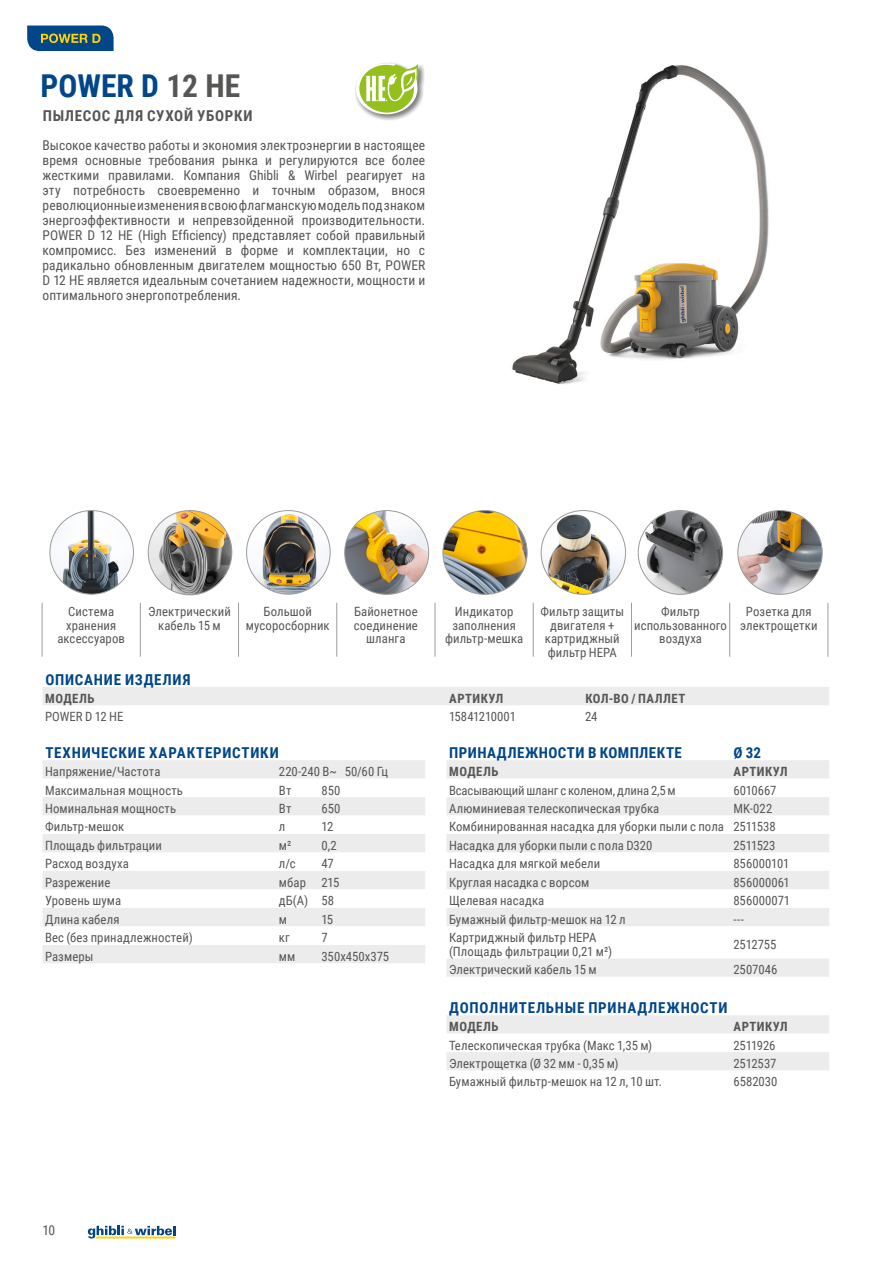
<style>
.page{position:relative;width:893px;height:1263px;background:#fff}
.page>*{position:absolute;margin:0;border:0;box-sizing:border-box;transform-origin:0 0}
._1-TitoloMacchina{font:700 31.5px "Roboto Condensed";color:#004689}
._3-titoloTabella{font:700 15px "Roboto Condensed";letter-spacing:.05em;color:#004689}
._3-titoloTabella-2{font:700 15px "Roboto Condensed";letter-spacing:.03em;color:#004689}
._2-sottotitolo{font:700 15px "Roboto Condensed";letter-spacing:.05em;color:#565655}
._4-Testo_descrizione{font:13.5px/15px "Roboto Condensed";letter-spacing:.005em;color:#565655;text-align:justify}
._5-Testo_tabella_a_s{font:12.75px/13.5px "Roboto Condensed";letter-spacing:.005em;color:#565655}
._5-Testo_tabella-al{font:12.75px/13.5px "Roboto Condensed";letter-spacing:.005em;color:#565655;text-align:center}
._3b-SottotitoloTabel{font:700 12.75px "Roboto Condensed";letter-spacing:.035em;color:#565655}
._5-Testo_tabella_a_s-2{font:12.75px "Roboto Condensed";letter-spacing:-.015em;color:#565655}
.s1{color:#565655}
</style>
<div class="page">
<img style="left:512px;top:65px;width:257px;height:319px">
<svg style="left:355px;top:65px;width:70px;height:56px"></svg>
<svg style="left:356px;top:63px;width:62px;height:51px"></svg>
<img style="left:247px;top:510px;width:83px;height:84px;border-radius:42px">
<img style="left:344px;top:510px;width:85px;height:85px">
<img style="left:442px;top:510px;width:85px;height:85px">
<img style="left:541px;top:510px;width:85px;height:85px">
<svg style="left:638px;top:510px;width:85px;height:85px"></svg>
<img style="left:737px;top:510px;width:86px;height:85px">
<img style="left:50px;top:510px;width:83px;height:84px;border-radius:42px">
<svg style="left:148px;top:510px;width:84px;height:85px"></svg>
<hr style="left:42px;top:603px;width:1px;height:54px;background:#9c9c9c">
<hr style="left:140px;top:603px;width:1px;height:54px;background:#9c9c9c">
<hr style="left:828px;top:603px;width:1px;height:54px;background:#9c9c9c">
<hr style="left:238px;top:603px;width:1px;height:54px;background:#9c9c9c">
<hr style="left:729px;top:603px;width:1px;height:54px;background:#9c9c9c">
<hr style="left:337px;top:603px;width:1px;height:54px;background:#9c9c9c">
<hr style="left:631px;top:603px;width:1px;height:54px;background:#9c9c9c">
<hr style="left:435px;top:603px;width:1px;height:54px;background:#9c9c9c">
<hr style="left:533px;top:603px;width:1px;height:54px;background:#9c9c9c">
<div style="left:43px;top:687px;width:786px;height:18px;background:#ececec"></div>
<div style="left:43px;top:760px;width:382px;height:203px;background:#ececec"></div>
<svg style="left:43px;top:779px;width:382px;height:166px"></svg>
<div style="left:447px;top:760px;width:382px;height:18px;background:#ececec"></div>
<svg style="left:447px;top:797px;width:382px;height:273px"></svg>
<svg style="left:88px;top:1226px;width:87px;height:12px"></svg>
<svg style="left:27px;top:26px;width:87px;height:25px;background:#285d7b"></svg>
<p class="_1-TitoloMacchina" style="left:41px;top:64px;width:201px">POWER D <span class="s1">12 HE</span></p>
<p class="_2-sottotitolo" style="left:43px;top:105px;width:211px">ПЫЛЕСОС ДЛЯ СУХОЙ УБОРКИ</p>
<p class="_4-Testo_descrizione" style="left:43px;top:137px;width:384px">Высокое качество работы и экономия электроэнергии в настоящее время основные требования рынка и регулируются все более жесткими правилами. Компания Ghibli &amp; Wirbel реагирует на эту потребность своевременно и точным образом, внося революционные изменения в свою флагманскую модель под знаком энергоэффективности и непревзойденной производительности.<br>POWER D 12 HE (High Efficiency) представляет собой правильный компромисс. Без изменений в форме и комплектации, но с радикально обновленным двигателем мощностью 650 Вт, POWER D 12 HE является идеальным сочетанием надежности, мощности и оптимального энергопотребления.</p>
<p class="_5-Testo_tabella-al" style="left:57px;top:604px;width:69px">Система хранения аксессуаров</p>
<p class="_5-Testo_tabella-al" style="left:148px;top:604px;width:84px">Электрический кабель 15 м</p>
<p class="_5-Testo_tabella-al" style="left:246px;top:604px;width:85px">Большой мусоросборник</p>
<p class="_5-Testo_tabella-al" style="left:354px;top:604px;width:66px">Байонетное соединение шланга</p>
<p class="_5-Testo_tabella-al" style="left:445px;top:604px;width:80px">Индикатор заполнения фильтр-мешка</p>
<p class="_5-Testo_tabella-al" style="left:540px;top:604px;width:85px">Фильтр защиты двигателя + картриджный фильтр HEPA</p>
<p class="_5-Testo_tabella-al" style="left:634px;top:604px;width:94px">Фильтр использованного воздуха</p>
<p class="_5-Testo_tabella-al" style="left:740px;top:604px;width:79px">Розетка для электрощетки</p>
<p class="_3-titoloTabella" style="left:45px;top:669px;width:147px">ОПИСАНИЕ ИЗДЕЛИЯ</p>
<p class="_3b-SottotitoloTabel" style="left:45px;top:689px;width:51px">МОДЕЛЬ</p>
<p class="_3b-SottotitoloTabel" style="left:449px;top:689px;width:56px">АРТИКУЛ</p>
<p class="_3b-SottotitoloTabel" style="left:585px;top:689px;width:101px">КОЛ-ВО / ПАЛЛЕТ</p>
<p class="_5-Testo_tabella_a_s" style="left:45px;top:710px;width:80px">POWER D 12 HE</p>
<p class="_5-Testo_tabella_a_s" style="left:449px;top:710px;width:68px">15841210001</p>
<p class="_5-Testo_tabella_a_s" style="left:585px;top:710px;width:14px">24</p>
<p class="_3-titoloTabella" style="left:45px;top:742px;width:235px">ТЕХНИЧЕСКИЕ ХАРАКТЕРИСТИКИ</p>
<p class="_5-Testo_tabella_a_s" style="left:45px;top:764px;width:117px">Напряжение/Частота</p>
<p class="_5-Testo_tabella_a_s" style="left:279px;top:764px;width:111px">220-240 В~ 50/60 Гц</p>
<p class="_5-Testo_tabella_a_s" style="left:45px;top:783px;width:140px">Максимальная мощность</p>
<p class="_5-Testo_tabella_a_s" style="left:279px;top:783px;width:14px">Вт</p>
<p class="_5-Testo_tabella_a_s" style="left:321px;top:783px;width:20px">850</p>
<p class="_5-Testo_tabella_a_s" style="left:45px;top:801px;width:133px">Номинальная мощность</p>
<p class="_5-Testo_tabella_a_s" style="left:279px;top:801px;width:14px">Вт</p>
<p class="_5-Testo_tabella_a_s" style="left:321px;top:801px;width:20px">650</p>
<p class="_5-Testo_tabella_a_s" style="left:45px;top:820px;width:81px">Фильтр-мешок</p>
<p class="_5-Testo_tabella_a_s" style="left:279px;top:820px;width:8px">л</p>
<p class="_5-Testo_tabella_a_s" style="left:321px;top:820px;width:13px">12</p>
<p class="_5-Testo_tabella_a_s" style="left:45px;top:838px;width:118px">Площадь фильтрации</p>
<p class="_5-Testo_tabella_a_s" style="left:279px;top:838px;width:14px">м²</p>
<p class="_5-Testo_tabella_a_s" style="left:321px;top:838px;width:17px">0,2</p>
<p class="_5-Testo_tabella_a_s" style="left:45px;top:857px;width:85px">Расход воздуха</p>
<p class="_5-Testo_tabella_a_s" style="left:279px;top:857px;width:18px">л/с</p>
<p class="_5-Testo_tabella_a_s" style="left:321px;top:857px;width:14px">47</p>
<p class="_5-Testo_tabella_a_s" style="left:45px;top:875px;width:67px">Разрежение</p>
<p class="_5-Testo_tabella_a_s" style="left:279px;top:875px;width:29px">мбар</p>
<p class="_5-Testo_tabella_a_s" style="left:321px;top:875px;width:19px">215</p>
<p class="_5-Testo_tabella_a_s" style="left:45px;top:893px;width:78px">Уровень шума</p>
<p class="_5-Testo_tabella_a_s" style="left:279px;top:893px;width:31px">дБ(А)</p>
<p class="_5-Testo_tabella_a_s" style="left:321px;top:893px;width:14px">58</p>
<p class="_5-Testo_tabella_a_s" style="left:45px;top:912px;width:76px">Длина кабеля</p>
<p class="_5-Testo_tabella_a_s" style="left:279px;top:912px;width:10px">м</p>
<p class="_5-Testo_tabella_a_s" style="left:321px;top:912px;width:13px">15</p>
<p class="_5-Testo_tabella_a_s" style="left:45px;top:930px;width:149px">Вес (без принадлежностей)</p>
<p class="_5-Testo_tabella_a_s" style="left:279px;top:930px;width:13px">кг</p>
<p class="_5-Testo_tabella_a_s" style="left:321px;top:930px;width:8px">7</p>
<p class="_5-Testo_tabella_a_s" style="left:45px;top:949px;width:50px">Размеры</p>
<p class="_5-Testo_tabella_a_s" style="left:279px;top:949px;width:18px">мм</p>
<p class="_5-Testo_tabella_a_s" style="left:321px;top:949px;width:69px">350x450x375</p>
<p class="_3-titoloTabella-2" style="left:449px;top:742px;width:234px">ПРИНАДЛЕЖНОСТИ В КОМПЛЕКТЕ</p>
<p class="_3-titoloTabella" style="left:733px;top:742px;width:29px">Ø 32</p>
<p class="_3b-SottotitoloTabel" style="left:449px;top:763px;width:51px">МОДЕЛЬ</p>
<p class="_3b-SottotitoloTabel" style="left:734px;top:763px;width:56px">АРТИКУЛ</p>
<p class="_5-Testo_tabella_a_s-2" style="left:449px;top:781px;width:228px">Всасывающий шланг с коленом, длина 2,5 м</p>
<p class="_5-Testo_tabella_a_s" style="left:733px;top:783px;width:45px">6010667</p>
<p class="_5-Testo_tabella_a_s" style="left:449px;top:801px;width:212px">Алюминиевая телескопическая трубка</p>
<p class="_5-Testo_tabella_a_s" style="left:733px;top:801px;width:40px">MK-022</p>
<p class="_5-Testo_tabella_a_s" style="left:449px;top:820px;width:276px">Комбинированная насадка для уборки пыли с пола</p>
<p class="_5-Testo_tabella_a_s" style="left:733px;top:820px;width:44px">2511538</p>
<p class="_5-Testo_tabella_a_s" style="left:449px;top:838px;width:205px">Насадка для уборки пыли с пола D320</p>
<p class="_5-Testo_tabella_a_s" style="left:733px;top:838px;width:44px">2511523</p>
<p class="_5-Testo_tabella_a_s" style="left:449px;top:857px;width:153px">Насадка для мягкой мебели</p>
<p class="_5-Testo_tabella_a_s" style="left:733px;top:857px;width:58px">856000101</p>
<p class="_5-Testo_tabella_a_s" style="left:449px;top:875px;width:142px">Круглая насадка с ворсом</p>
<p class="_5-Testo_tabella_a_s" style="left:733px;top:875px;width:58px">856000061</p>
<p class="_5-Testo_tabella_a_s" style="left:449px;top:893px;width:97px">Щелевая насадка</p>
<p class="_5-Testo_tabella_a_s" style="left:733px;top:893px;width:58px">856000071</p>
<p class="_5-Testo_tabella_a_s" style="left:449px;top:912px;width:178px">Бумажный фильтр-мешок на 12 л</p>
<p class="_5-Testo_tabella_a_s" style="left:733px;top:912px;width:12px">---</p>
<p class="_5-Testo_tabella_a_s" style="left:449px;top:930px;width:165px">Картриджный фильтр HEPA (Площадь фильтрации 0,21 м²)</p>
<p class="_5-Testo_tabella_a_s" style="left:733px;top:937px;width:44px">2512755</p>
<p class="_5-Testo_tabella_a_s" style="left:449px;top:962px;width:149px">Электрический кабель 15 м</p>
<p class="_5-Testo_tabella_a_s" style="left:733px;top:962px;width:46px">2507046</p>
<p class="_3-titoloTabella" style="left:449px;top:997px;width:280px">ДОПОЛНИТЕЛЬНЫЕ ПРИНАДЛЕЖНОСТИ</p>
<p class="_3b-SottotitoloTabel" style="left:449px;top:1017px;width:51px">МОДЕЛЬ</p>
<p class="_3b-SottotitoloTabel" style="left:734px;top:1017px;width:56px">АРТИКУЛ</p>
<p class="_5-Testo_tabella_a_s" style="left:449px;top:1038px;width:205px">Телескопическая трубка (Макс 1,35 м)</p>
<p class="_5-Testo_tabella_a_s" style="left:733px;top:1038px;width:44px">2511926</p>
<p class="_5-Testo_tabella_a_s" style="left:449px;top:1056px;width:171px">Электрощетка (Ø 32 мм - 0,35 м)</p>
<p class="_5-Testo_tabella_a_s" style="left:733px;top:1056px;width:45px">2512537</p>
<p class="_5-Testo_tabella_a_s" style="left:449px;top:1075px;width:215px">Бумажный фильтр-мешок на 12 л, 10 шт.</p>
<p class="_5-Testo_tabella_a_s" style="left:733px;top:1075px;width:46px">6582030</p>
<p class="_4-Testo_descrizione" style="left:43px;top:1223px;width:14px">10</p>
</div>
